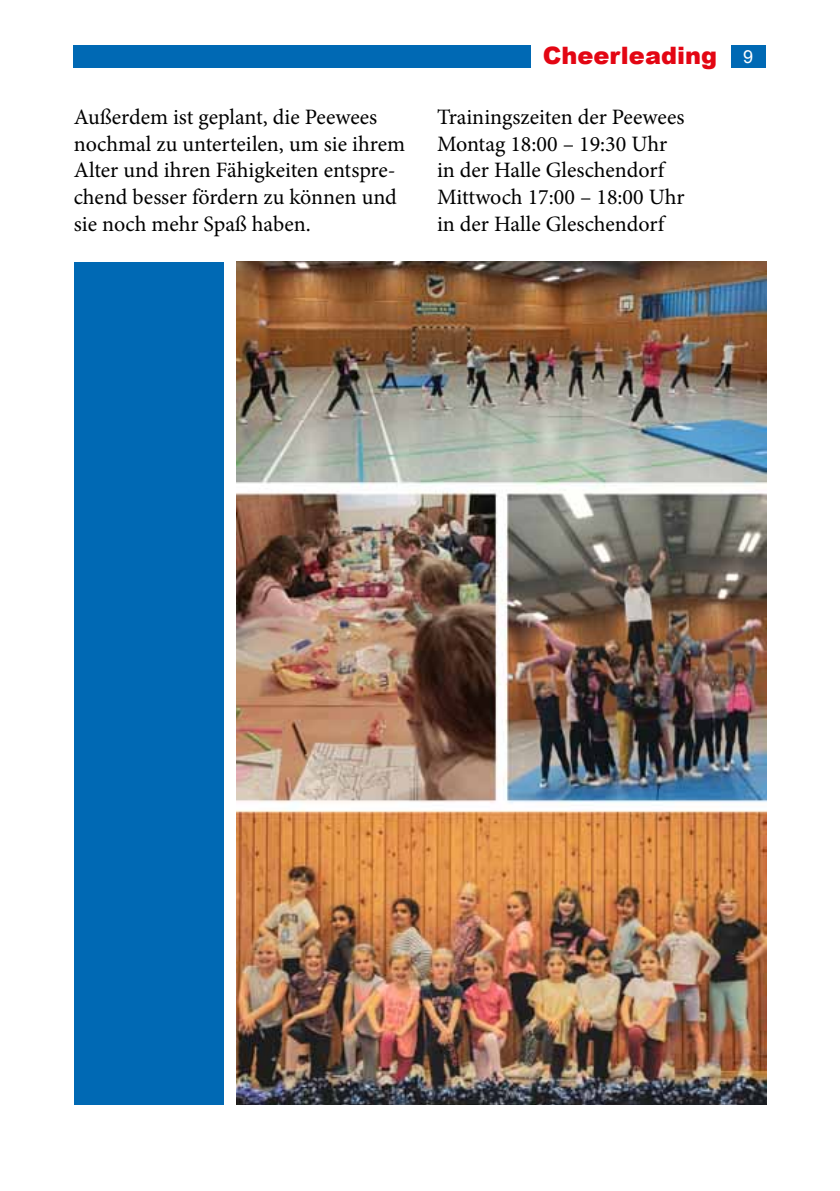
<style>
.page{position:relative;width:840px;height:1191px;background:#fff}
.page>*{position:absolute;margin:0;border:0;box-sizing:border-box;transform-origin:0 0}
.t1{font:900 24px "Arial";color:#e30613}
.t2{font:22px/26.8px "Minion Pro";color:#000}
.t3{font:18px "Arial";color:#fff}
</style>
<div class="page">
<div style="left:74px;top:45px;width:691px;height:23px;background:#0069b4"></div>
<img style="left:236px;top:261px;width:529px;height:843px">
<div style="left:531px;top:43px;width:185px;height:36px;background:#fff"></div>
<div style="left:715px;top:43px;width:15px;height:31px;background:#fff"></div>
<div style="left:74px;top:262px;width:149px;height:842px;background:#0069b4"></div>
<p class="t1" style="left:542px;top:38px;width:176px">Cheerleading</p>
<p class="t2" style="left:74px;top:103px;width:332px">Außerdem ist geplant, die Peewees nochmal zu unterteilen, um sie ihrem Alter und ihren Fähigkeiten entspre&shy;chend besser fördern zu können und sie noch mehr Spaß haben.</p>
<p class="t2" style="left:437px;top:103px;width:249px">Trainingszeiten der Peewees<br>Montag 18:00 – 19:30 Uhr in der Halle Gleschendorf<br>Mittwoch 17:00 – 18:00 Uhr in der Halle Gleschendorf</p>
<p class="t3" style="left:742px;top:45px;width:12px">9</p>
</div>
